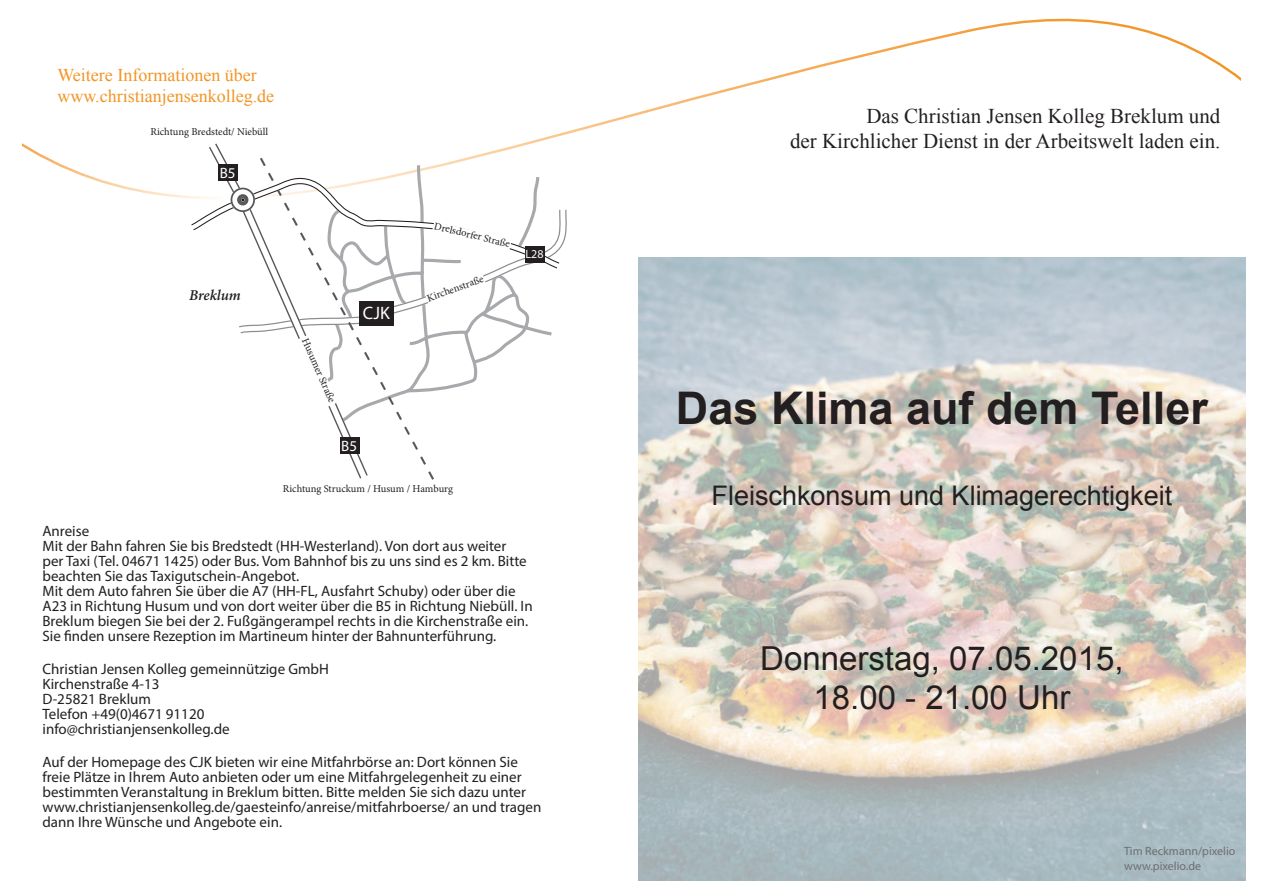
<style>
.page{position:relative;width:1263px;height:893px;background:#fff}
.page>*{position:absolute;margin:0;border:0;box-sizing:border-box;transform-origin:0 0}
.t1{font:700 45px "Arial";color:#231f20}
.t2{font:33px/39px "Arial";color:#231f20;text-align:center}
.t3{font:27px "Arial";color:#231f20}
.t4{font:21px/25.2px "Times New Roman";color:#231f20;text-align:right}
.t5{font:18px/21.6px "Times New Roman";color:#f29525}
.t6{font:18px "Myriad Pro";color:#fff}
.t7{font:15px/15px "Myriad Pro";color:#231f20}
.t8{font:italic 600 15px "Minion Pro";letter-spacing:-.01em;color:#231f20}
.t9{font:15px "Myriad Pro";color:#fff}
.t10{font:12px/14.4px "Myriad Pro";color:#6d6f71}
.t11{font:12px "Myriad Pro";color:#fff}
.t12{font:10.5px "Minion Pro";letter-spacing:-.005em;color:#231f20}
</style>
<div class="page">
<svg style="left:22px;top:18px;width:1224px;height:268px"></svg>
<svg style="left:238px;top:115px;width:323px;height:57px"></svg>
<svg style="left:201px;top:134px;width:174px;height:38px"></svg>
<svg style="left:208px;top:145px;width:154px;height:27px"></svg>
<svg style="left:258px;top:155px;width:186px;height:325px"></svg>
<div style="left:219px;top:164px;width:19px;height:17px;background:#231f20"></div>
<div style="left:340px;top:438px;width:19px;height:16px;background:#231f20"></div>
<svg style="left:184px;top:172px;width:383px;height:236px"></svg>
<div style="left:128px;top:128px;width:163px;height:13px;background:#fff"></div>
<div style="left:1242px;top:60px;width:21px;height:74px;background:#fff"></div>
<img style="left:639px;top:258px;width:606px;height:622px">
<p class="t5" style="left:57px;top:63px;width:218px">Weitere Informationen über www.christianjensenkolleg.de</p>
<p class="t12" style="left:151px;top:125px;width:119px">Richtung Bredstedt/ Niebüll</p>
<p class="t9" style="left:220px;top:164px;width:17px">B5</p>
<p class="t8" style="left:189px;top:285px;width:53px">Breklum</p>
<p class="t12" style="left:436px;top:218px;width:79px;rotate:14deg">Drelsdorfer Straße</p>
<p class="t12" style="left:311px;top:336px;width:70px;rotate:66deg">Husumer Straße</p>
<p class="t6" style="left:363px;top:302px;width:28px">CJK</p>
<p class="t9" style="left:341px;top:437px;width:17px">B5</p>
<p class="t12" style="left:425px;top:292px;width:61px;rotate:-20deg">Kirchenstraße</p>
<p class="t12" style="left:283px;top:482px;width:172px">Richtung Struckum / Husum / Hamburg</p>
<p class="t11" style="left:526px;top:246px;width:19px">L28</p>
<p class="t7" style="left:43px;top:524px;width:492px">Anreise<br>Mit der Bahn fahren Sie bis Bredstedt (HH-Westerland). Von dort aus weiter<br>per Taxi (Tel. 04671 1425) oder Bus. Vom Bahnhof bis zu uns sind es 2 km. Bitte beachten Sie das Taxigutschein-Angebot.<br>Mit dem Auto fahren Sie über die A7 (HH-FL, Ausfahrt Schuby) oder über die A23 in Richtung Husum und von dort weiter über die B5 in Richtung Niebüll. In Breklum biegen Sie bei der 2. Fußgängerampel rechts in die Kirchenstraße ein.<br>Sie finden unsere Rezeption im Martineum hinter der Bahnunterführung.</p>
<p class="t7" style="left:43px;top:662px;width:288px">Christian Jensen Kolleg gemeinnützige GmbH<br>Kirchenstraße 4-13<br>D-25821 Breklum<br>Telefon +49(0)4671 91120 info@christianjensenkolleg.de</p>
<p class="t7" style="left:43px;top:755px;width:500px">Auf der Homepage des CJK bieten wir eine Mitfahrbörse an: Dort können Sie freie Plätze in Ihrem Auto anbieten oder um eine Mitfahrgelegenheit zu einer bestimmten Veranstaltung in Breklum bitten. Bitte melden Sie sich dazu unter www.christianjensenkolleg.de/gaesteinfo/anreise/mitfahrboerse/ an und tragen dann Ihre Wünsche und Angebote ein.</p>
<h3 class="t4" style="left:790px;top:103px;width:432px">Das Christian Jensen Kolleg Breklum und<br>der Kirchlicher Dienst in der Arbeitswelt laden ein.</h3>
<h1 class="t1" style="left:676px;top:378px;width:533px">Das Klima auf dem Teller</h1>
<h3 class="t3" style="left:711px;top:478px;width:462px">Fleischkonsum und Klimagerechtigkeit</h3>
<h2 class="t2" style="left:760px;top:639px;width:365px">Donnerstag, 07.05.2015,<br>18.00 - 21.00 Uhr</h2>
<p class="t10" style="left:1124px;top:844px;width:113px">Tim Reckmann/pixelio www.pixelio.de</p>
</div>
